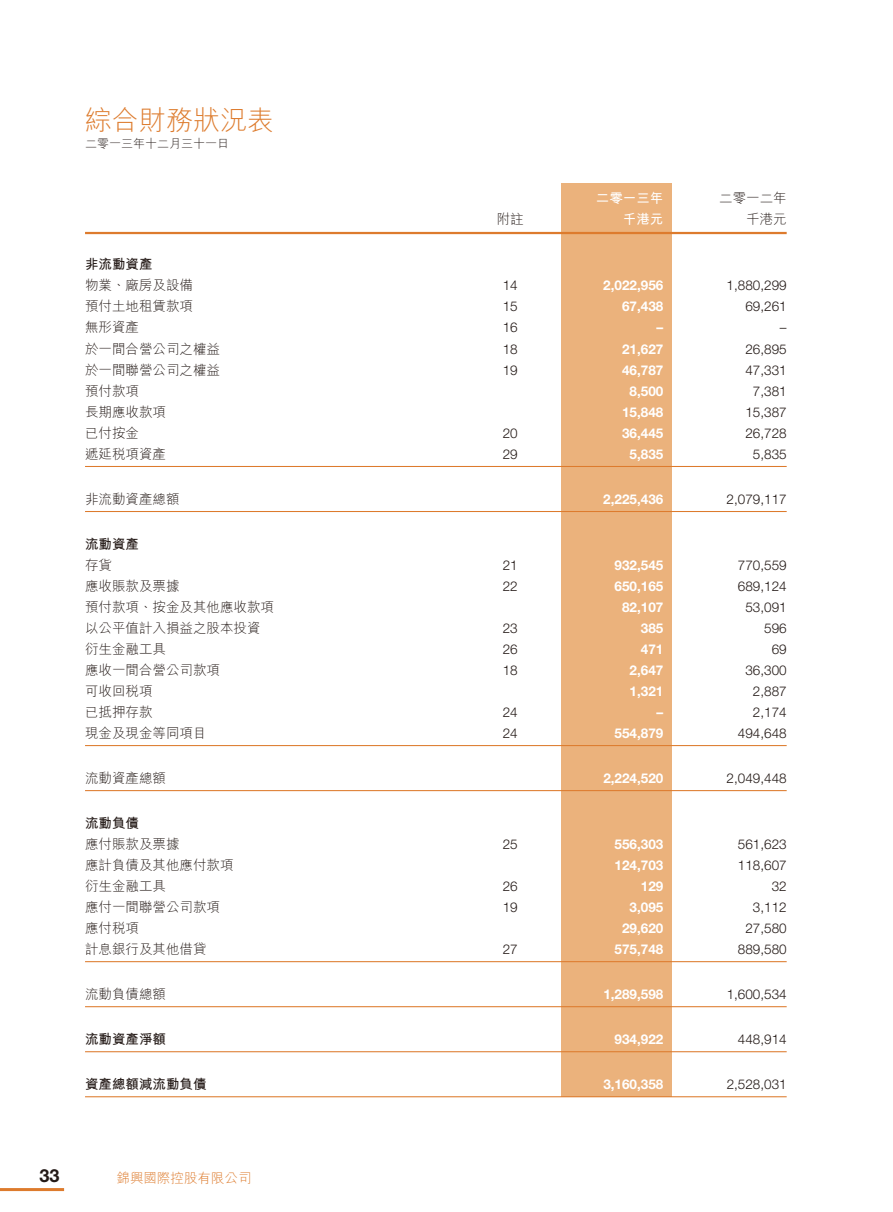
<style>
.page{position:relative;width:893px;height:1212px;background:#fff}
.page>*{position:absolute;margin:0;border:0;box-sizing:border-box;transform-origin:0 0}
.t1{font:300 27px "M Hei HK";color:#dd7b2d}
.t2{font:700 18px "Helvetica Neue LT Std";color:#231916}
.t3{font:300 13.5px "Helvetica Neue LT Std";color:#231916}
.t4{font:300 13.5px "M Hei HK";color:#231916}
.t5{font:700 13.5px "Helvetica Neue LT Std";color:#fff}
.t6{font:700 13.5px "M Hei HK";color:#231916}
.t7{font:300 13.5px "M Hei HK";color:#dd7b2d}
.t8{font:700 13.5px "M Hei HK";color:#fff}
.t9{font:300 12px "M Hei HK";color:#231916}
</style>
<div class="page">
<hr style="left:0;top:1188px;width:64px;height:3px;background:#dd7b2d">
<div style="left:561px;top:183px;width:111px;height:914px;background:#ebb27c"></div>
<hr style="left:85px;top:232px;width:702px;height:2px;background:#dd7b2d">
<hr style="left:85px;top:466px;width:702px;height:1px;background:#dd7b2d">
<hr style="left:85px;top:511px;width:702px;height:1px;background:#dd7b2d">
<hr style="left:85px;top:745px;width:702px;height:1px;background:#dd7b2d">
<hr style="left:85px;top:790px;width:702px;height:1px;background:#dd7b2d">
<hr style="left:85px;top:961px;width:702px;height:1px;background:#dd7b2d">
<hr style="left:85px;top:1006px;width:702px;height:1px;background:#dd7b2d">
<hr style="left:85px;top:1051px;width:702px;height:1px;background:#dd7b2d">
<hr style="left:85px;top:1096px;width:702px;height:1px;background:#dd7b2d">
<h1 class="t1" style="left:85px;top:107px;width:190px">綜合財務狀況表</h1>
<p class="t9" style="left:85px;top:138px;width:145px">二零一三年十二月三十一日</p>
<p class="t6" style="left:85px;top:255px;width:69px">非流動資產</p>
<p class="t4" style="left:85px;top:279px;width:109px">物業、廠房及設備</p>
<p class="t4" style="left:85px;top:300px;width:109px">預付土地租賃款項</p>
<p class="t4" style="left:85px;top:321px;width:55px">無形資產</p>
<p class="t4" style="left:85px;top:342px;width:136px">於一間合營公司之權益</p>
<p class="t4" style="left:85px;top:363px;width:136px">於一間聯營公司之權益</p>
<p class="t4" style="left:85px;top:384px;width:55px">預付款項</p>
<p class="t4" style="left:85px;top:405px;width:82px">長期應收款項</p>
<p class="t4" style="left:85px;top:426px;width:55px">已付按金</p>
<p class="t4" style="left:85px;top:447px;width:82px">遞延稅項資產</p>
<p class="t4" style="left:85px;top:492px;width:96px">非流動資產總額</p>
<p class="t6" style="left:85px;top:534px;width:55px">流動資產</p>
<p class="t4" style="left:85px;top:558px;width:28px">存貨</p>
<p class="t4" style="left:85px;top:579px;width:96px">應收賬款及票據</p>
<p class="t4" style="left:85px;top:600px;width:190px">預付款項、按金及其他應收款項</p>
<p class="t4" style="left:85px;top:621px;width:177px">以公平值計入損益之股本投資</p>
<p class="t4" style="left:85px;top:642px;width:82px">衍生金融工具</p>
<p class="t4" style="left:85px;top:663px;width:137px">應收一間合營公司款項</p>
<p class="t4" style="left:85px;top:684px;width:69px">可收回稅項</p>
<p class="t4" style="left:85px;top:705px;width:69px">已抵押存款</p>
<p class="t4" style="left:85px;top:726px;width:123px">現金及現金等同項目</p>
<p class="t4" style="left:85px;top:771px;width:82px">流動資產總額</p>
<p class="t6" style="left:85px;top:813px;width:55px">流動負債</p>
<p class="t4" style="left:85px;top:837px;width:96px">應付賬款及票據</p>
<p class="t4" style="left:85px;top:858px;width:150px">應計負債及其他應付款項</p>
<p class="t4" style="left:85px;top:879px;width:82px">衍生金融工具</p>
<p class="t4" style="left:85px;top:900px;width:136px">應付一間聯營公司款項</p>
<p class="t4" style="left:85px;top:921px;width:55px">應付稅項</p>
<p class="t4" style="left:85px;top:942px;width:123px">計息銀行及其他借貸</p>
<p class="t4" style="left:85px;top:987px;width:82px">流動負債總額</p>
<p class="t6" style="left:85px;top:1029px;width:82px">流動資產淨額</p>
<p class="t6" style="left:85px;top:1074px;width:123px">資產總額減流動負債</p>
<h2 class="t2" style="left:40px;top:1164px;width:21px">33</h2>
<p class="t7" style="left:117px;top:1171px;width:136px">錦興國際控股有限公司</p>
<p class="t8" style="left:596px;top:189px;width:69px">二零一三年</p>
<p class="t4" style="left:719px;top:192px;width:69px">二零一二年</p>
<p class="t4" style="left:497px;top:213px;width:28px">附註</p>
<p class="t8" style="left:623px;top:210px;width:42px">千港元</p>
<p class="t4" style="left:746px;top:213px;width:42px">千港元</p>
<p class="t3" style="left:503px;top:277px;width:17px">14</p>
<p class="t5" style="left:603px;top:277px;width:62px">2,022,956</p>
<p class="t3" style="left:727px;top:277px;width:62px">1,880,299</p>
<p class="t3" style="left:503px;top:298px;width:17px">15</p>
<p class="t5" style="left:622px;top:298px;width:43px">67,438</p>
<p class="t3" style="left:745px;top:298px;width:43px">69,261</p>
<p class="t3" style="left:503px;top:319px;width:17px">16</p>
<p class="t5" style="left:657px;top:319px;width:8px">–</p>
<p class="t3" style="left:780px;top:319px;width:8px">–</p>
<p class="t3" style="left:503px;top:340px;width:17px">18</p>
<p class="t5" style="left:622px;top:340px;width:43px">21,627</p>
<p class="t3" style="left:745px;top:340px;width:43px">26,895</p>
<p class="t3" style="left:503px;top:361px;width:17px">19</p>
<p class="t5" style="left:622px;top:361px;width:43px">46,787</p>
<p class="t3" style="left:745px;top:361px;width:43px">47,331</p>
<p class="t5" style="left:630px;top:382px;width:35px">8,500</p>
<p class="t3" style="left:753px;top:382px;width:35px">7,381</p>
<p class="t5" style="left:622px;top:403px;width:43px">15,848</p>
<p class="t3" style="left:745px;top:403px;width:43px">15,387</p>
<p class="t3" style="left:503px;top:424px;width:17px">20</p>
<p class="t5" style="left:622px;top:424px;width:43px">36,445</p>
<p class="t3" style="left:745px;top:424px;width:43px">26,728</p>
<p class="t3" style="left:503px;top:445px;width:17px">29</p>
<p class="t5" style="left:630px;top:445px;width:35px">5,835</p>
<p class="t3" style="left:753px;top:445px;width:35px">5,835</p>
<p class="t5" style="left:603px;top:490px;width:62px">2,225,436</p>
<p class="t3" style="left:727px;top:490px;width:62px">2,079,117</p>
<p class="t3" style="left:503px;top:556px;width:17px">21</p>
<p class="t5" style="left:615px;top:556px;width:50px">932,545</p>
<p class="t3" style="left:738px;top:556px;width:50px">770,559</p>
<p class="t3" style="left:503px;top:577px;width:17px">22</p>
<p class="t5" style="left:615px;top:577px;width:50px">650,165</p>
<p class="t3" style="left:738px;top:577px;width:50px">689,124</p>
<p class="t5" style="left:622px;top:598px;width:43px">82,107</p>
<p class="t3" style="left:745px;top:598px;width:43px">53,091</p>
<p class="t3" style="left:503px;top:619px;width:17px">23</p>
<p class="t5" style="left:641px;top:619px;width:24px">385</p>
<p class="t3" style="left:764px;top:619px;width:24px">596</p>
<p class="t3" style="left:503px;top:640px;width:17px">26</p>
<p class="t5" style="left:641px;top:640px;width:24px">471</p>
<p class="t3" style="left:772px;top:640px;width:17px">69</p>
<p class="t3" style="left:503px;top:662px;width:17px">18</p>
<p class="t5" style="left:630px;top:661px;width:35px">2,647</p>
<p class="t3" style="left:745px;top:662px;width:43px">36,300</p>
<p class="t5" style="left:630px;top:682px;width:35px">1,321</p>
<p class="t3" style="left:753px;top:683px;width:35px">2,887</p>
<p class="t3" style="left:503px;top:704px;width:17px">24</p>
<p class="t5" style="left:657px;top:703px;width:8px">–</p>
<p class="t3" style="left:753px;top:704px;width:35px">2,174</p>
<p class="t3" style="left:503px;top:725px;width:17px">24</p>
<p class="t5" style="left:615px;top:724px;width:50px">554,879</p>
<p class="t3" style="left:738px;top:725px;width:50px">494,648</p>
<p class="t5" style="left:603px;top:769px;width:62px">2,224,520</p>
<p class="t3" style="left:727px;top:770px;width:62px">2,049,448</p>
<p class="t3" style="left:503px;top:836px;width:17px">25</p>
<p class="t5" style="left:615px;top:835px;width:50px">556,303</p>
<p class="t3" style="left:738px;top:836px;width:50px">561,623</p>
<p class="t5" style="left:615px;top:856px;width:50px">124,703</p>
<p class="t3" style="left:738px;top:857px;width:50px">118,607</p>
<p class="t3" style="left:503px;top:878px;width:17px">26</p>
<p class="t5" style="left:641px;top:877px;width:24px">129</p>
<p class="t3" style="left:772px;top:878px;width:17px">32</p>
<p class="t3" style="left:503px;top:899px;width:17px">19</p>
<p class="t5" style="left:630px;top:898px;width:35px">3,095</p>
<p class="t3" style="left:753px;top:899px;width:35px">3,112</p>
<p class="t5" style="left:622px;top:919px;width:43px">29,620</p>
<p class="t3" style="left:745px;top:920px;width:43px">27,580</p>
<p class="t3" style="left:503px;top:941px;width:17px">27</p>
<p class="t5" style="left:615px;top:940px;width:50px">575,748</p>
<p class="t3" style="left:738px;top:941px;width:50px">889,580</p>
<p class="t5" style="left:603px;top:986px;width:62px">1,289,598</p>
<p class="t3" style="left:727px;top:986px;width:62px">1,600,534</p>
<p class="t5" style="left:615px;top:1031px;width:50px">934,922</p>
<p class="t3" style="left:738px;top:1031px;width:50px">448,914</p>
<p class="t5" style="left:603px;top:1076px;width:62px">3,160,358</p>
<p class="t3" style="left:727px;top:1076px;width:62px">2,528,031</p>
</div>
